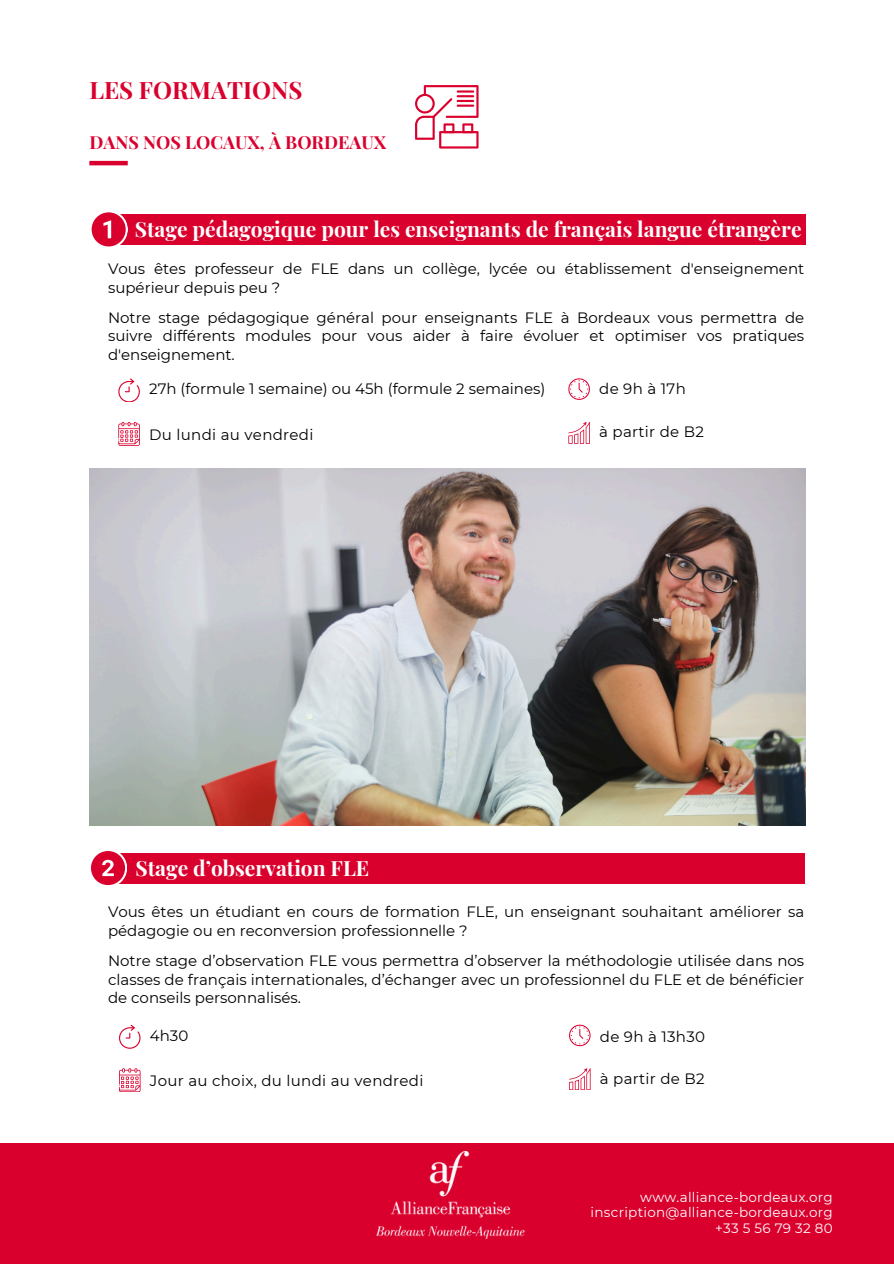
<style>
.page{position:relative;width:894px;height:1264px;background:#fff}
.page>*{position:absolute;margin:0;border:0;box-sizing:border-box;transform-origin:0 0}
.t1{font:700 24px "Playfair Display";color:#da002e}
.t2{font:700 21px "Playfair Display";color:#fff}
.t3{font:700 18px "Playfair Display";color:#da002e}
.t4{font:15px/18.8px "Montserrat";color:#000}
.t5{font:15px "Montserrat";letter-spacing:.02em;color:#000}
.t6{font:13.5px "Montserrat";letter-spacing:.02em;color:#fff}
</style>
<div class="page">
<div style="left:0;top:1143px;width:893px;height:120px;background:#da002e"></div>
<img style="left:377px;top:1151px;width:147px;height:86px">
<hr style="left:89px;top:161px;width:39px;height:4px;background:#da002e">
<img style="left:89px;top:468px;width:716px;height:357px">
<svg style="left:118px;top:422px;width:22px;height:23px"></svg>
<svg style="left:568px;top:378px;width:21px;height:22px"></svg>
<svg style="left:568px;top:422px;width:21px;height:21px"></svg>
<svg style="left:118px;top:378px;width:22px;height:24px"></svg>
<div style="left:114px;top:214px;width:691px;height:30px;background:#da002e"></div>
<svg style="left:91px;top:212px;width:37px;height:35px"></svg>
<svg style="left:415px;top:85px;width:63px;height:63px"></svg>
<div style="left:111px;top:853px;width:693px;height:30px;background:#da002e"></div>
<svg style="left:91px;top:851px;width:36px;height:35px"></svg>
<svg style="left:119px;top:1068px;width:21px;height:23px"></svg>
<svg style="left:569px;top:1024px;width:21px;height:22px"></svg>
<svg style="left:569px;top:1068px;width:21px;height:21px"></svg>
<svg style="left:119px;top:1024px;width:21px;height:24px"></svg>
<p class="t1" style="left:89px;top:73px;width:214px">LES FORMATIONS</p>
<p class="t3" style="left:89px;top:130px;width:298px">DANS NOS LOCAUX, À BORDEAUX</p>
<p class="t2" style="left:135px;top:214px;width:668px">Stage pédagogique pour les enseignants de français langue étrangère</p>
<p class="t4" style="left:108px;top:259px;width:697px">Vous êtes professeur de FLE dans un collège, lycée ou établissement d'enseignement supérieur depuis peu ?</p>
<p class="t4" style="left:108px;top:308px;width:697px;text-align:justify">Notre stage pédagogique général pour enseignants FLE à Bordeaux vous permettra de suivre différents modules pour vous aider à faire évoluer et optimiser vos pratiques d'enseignement.</p>
<h3 class="t4" style="left:149px;top:379px;width:397px">27h (formule 1 semaine) ou 45h (formule 2 semaines)</h3>
<p class="t5" style="left:149px;top:425px;width:166px">Du lundi au vendredi</p>
<h2 class="t4" style="left:599px;top:379px;width:88px">de 9h à 17h</h2>
<p class="t5" style="left:599px;top:423px;width:106px">à partir de B2</p>
<p class="t2" style="left:135px;top:853px;width:235px">Stage d’observation FLE</p>
<p class="t4" style="left:108px;top:902px;width:697px">Vous êtes un étudiant en cours de formation FLE, un enseignant souhaitant améliorer sa pédagogie ou en reconversion professionnelle ?</p>
<p class="t4" style="left:108px;top:951px;width:697px;text-align:justify">Notre stage d’observation FLE vous permettra d’observer la méthodologie utilisée dans nos classes de français internationales, d’échanger avec un professionnel du FLE et de bénéficier de conseils personnalisés.</p>
<h2 class="t4" style="left:150px;top:1025px;width:40px">4h30</h2>
<p class="t5" style="left:150px;top:1071px;width:275px">Jour au choix, du lundi au vendredi</p>
<p class="t5" style="left:599px;top:1069px;width:106px">à partir de B2</p>
<p class="t5" style="left:599px;top:1027px;width:107px">de 9h à 13h30</p>
<p class="t6" style="left:640px;top:1188px;width:194px">www.alliance-bordeaux.org</p>
<p class="t6" style="left:590px;top:1204px;width:243px">inscription@alliance-bordeaux.org</p>
<p class="t6" style="left:715px;top:1219px;width:119px">+33 5 56 79 32 80</p>
</div>
